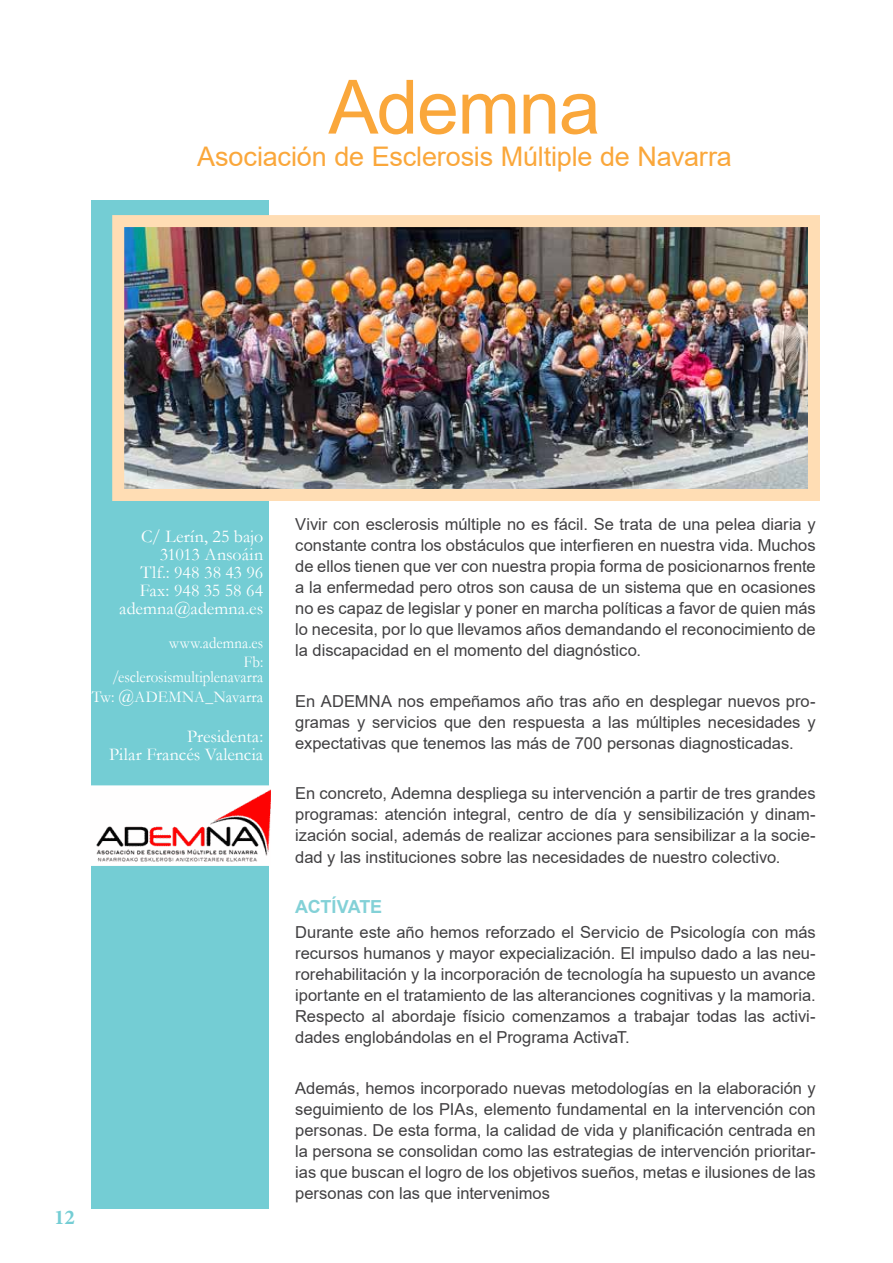
<style>
.page{position:relative;width:893px;height:1263px;background:#fff}
.page>*{position:absolute;margin:0;border:0;box-sizing:border-box;transform-origin:0 0}
.t1{font:75px "Arial";letter-spacing:-.02em;color:#faa73b}
.t2{font:27px "Arial";letter-spacing:-.005em;color:#faa73b}
.t3{font:700 21px "Minion Pro";color:#74cdd4}
.t4{font:18px/18px "Garamond";color:#fff;text-align:right}
.t5{font:700 18px "Arial";letter-spacing:-.005em;color:#83d1d7}
.t6{font:16.5px/21px "Arial";color:#414042;text-align:justify}
.t7{font:16.5px/19.2px "Garamond";letter-spacing:.005em;color:#fff;text-align:right;scale:.9 1}
.s1{font-size:18px}
</style>
<div class="page">
<div style="left:91px;top:200px;width:178px;height:678px;background:#74cdd4"></div>
<div style="left:91px;top:859px;width:178px;height:350px;background:#74cdd4"></div>
<img style="left:91px;top:785px;width:179px;height:81px">
<img style="left:125px;top:228px;width:682px;height:260px">
<div style="left:112px;top:215px;width:708px;height:286px;border:12px solid #ffddb4"></div>
<h1 class="t1" style="left:328px;top:56px;width:274px">Ademna</h1>
<h2 class="t2" style="left:197px;top:138px;width:536px">Asociación de Esclerosis Múltiple de Navarra</h2>
<p class="t4" style="left:119px;top:527px;width:145px">C/ Lerín, 25 bajo<br>31013 Ansoáin<br>Tlf.: 948 38 43 96<br>Fax: 948 35 58 64 ademna@ademna.es</p>
<p class="t7" style="left:169px;top:633px;width:106px">www.ademna.es<br>Fb:</p>
<p class="t7" style="left:92px;top:667px;width:192px">/esclerosismultiplenavarra<br>Tw: <span class="s1">@</span>ADEMNA_Navarra</p>
<p class="t4" style="left:109px;top:727px;width:156px">Presidenta:<br>Pilar Francés Valencia</p>
<p class="t3" style="left:54px;top:1203px;width:22px">12</p>
<p class="t6" style="left:295px;top:514px;width:522px">Vivir con esclerosis múltiple no es fácil. Se trata de una pelea diaria y constante contra los obstáculos que interfieren en nuestra vida. Muchos de ellos tienen que ver con nuestra propia forma de posicionarnos frente a la enfermedad pero otros son causa de un sistema que en ocasiones no es capaz de legislar y poner en marcha políticas a favor de quien más lo necesita, por lo que llevamos años demandando el reconocimiento de la discapacidad en el momento del diagnóstico.</p>
<p class="t6" style="left:295px;top:690px;width:522px">En ADEMNA nos empeñamos año tras año en desplegar nuevos pro&shy;gramas y servicios que den respuesta a las múltiples necesidades y expectativas que tenemos las más de 700 personas diagnosticadas.</p>
<p class="t6" style="left:295px;top:783px;width:522px">En concreto, Ademna despliega su intervención a partir de tres grandes programas: atención integral, centro de día y sensibilización y dinam&shy;ización social, además de realizar acciones para sensibilizar a la socie&shy;dad y las instituciones sobre las necesidades de nuestro colectivo.</p>
<p class="t5" style="left:295px;top:894px;width:88px">ACTÍVATE</p>
<p class="t6" style="left:295px;top:922px;width:522px">Durante este año hemos reforzado el Servicio de Psicología con más recursos humanos y mayor expecialización. El impulso dado a las neu&shy;rorehabilitación y la incorporación de tecnología ha supuesto un avance iportante en el tratamiento de las alteranciones cognitivas y la mamoria.<br>Respecto al abordaje físicio comenzamos a trabajar todas las activi&shy;dades englobándolas en el Programa ActivaT.</p>
<p class="t6" style="left:295px;top:1077px;width:522px">Además, hemos incorporado nuevas metodologías en la elaboración y seguimiento de los PIAs, elemento fundamental en la intervención con personas. De esta forma, la calidad de vida y planificación centrada en la persona se consolidan como las estrategias de intervención prioritar&shy;ias que buscan el logro de los objetivos sueños, metas e ilusiones de las personas con las que intervenimos</p>
</div>
